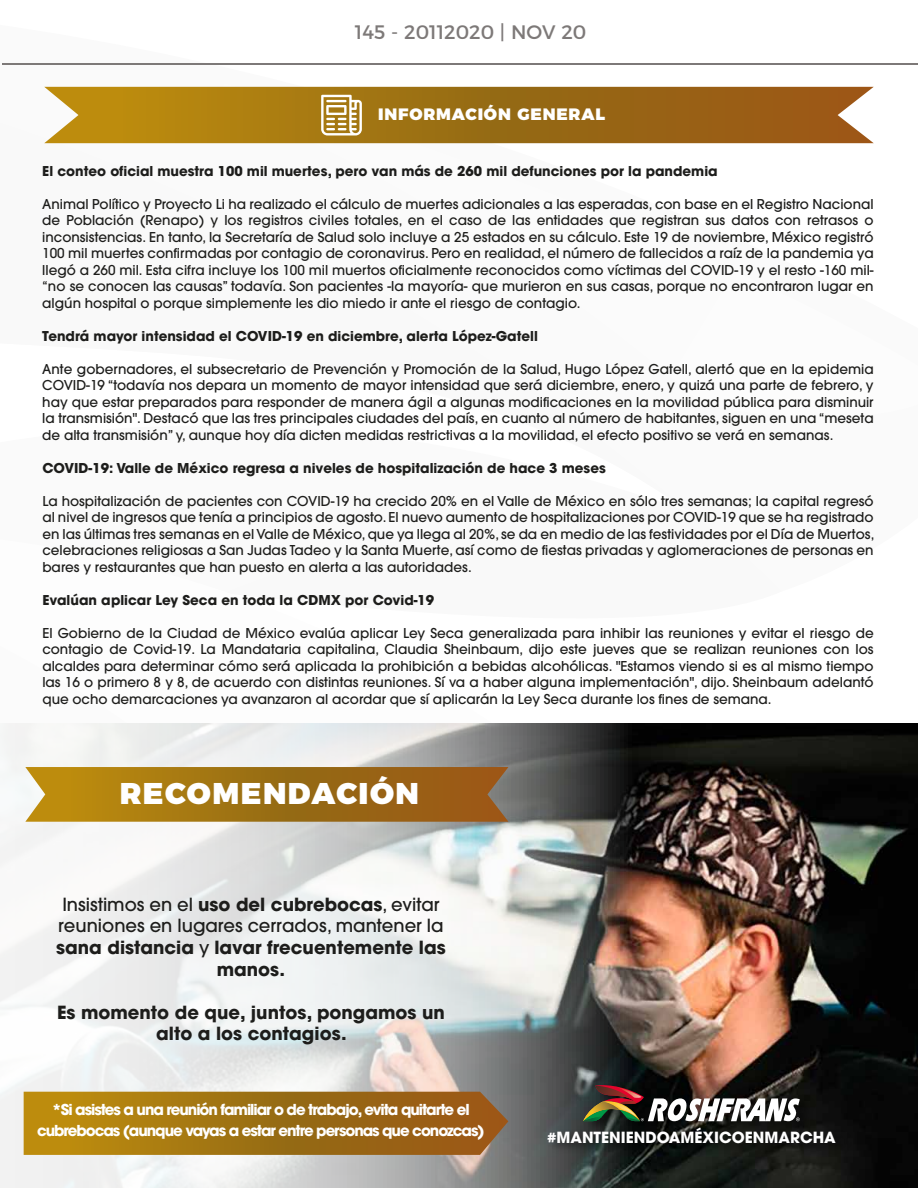
<style>
.page{position:relative;width:918px;height:1188px;background:#fff}
.page>*{position:absolute;margin:0;border:0;box-sizing:border-box;transform-origin:0 0}
.t1{font:900 30px "Montserrat";letter-spacing:.05em;color:#fff}
.t2{font:19.5px "Montserrat";color:#7d7978}
.t3{font:500 18px/21.6px "Avant Garde";color:#1d1d1b;text-align:center}
.t4{font:700 18px/21.6px "Avant Garde";color:#1d1d1b;text-align:center}
.t5{font:900 16.5px "Montserrat";letter-spacing:.05em;color:#fff}
.t6{font:700 15.3px "Avant Garde";color:#fff}
.t7{font:700 15px/21px "Avant Garde";letter-spacing:-.07em;color:#fff;text-align:center}
.t8{font:500 13.5px/16.5px "Avant Garde";color:#1d1d1b;text-align:justify}
.t9{font:700 13.5px "Avant Garde";color:#1d1d1b}
.s1{font-weight:700}
</style>
<div class="page">
<div style="left:44px;top:86px;width:830px;height:58px;background:#ebe1d0"></div>
<img style="left:635px;top:723px;width:283px;height:465px">
<svg style="left:44px;top:87px;width:830px;height:56px;background:#a6761d"></svg>
<svg style="left:0;top:723px;width:635px;height:465px"></svg>
<hr style="left:2px;top:63px;width:916px;height:2px;background:#7d7978">
<svg style="left:321px;top:95px;width:41px;height:40px"></svg>
<img style="left:543px;top:1078px;width:311px;height:83px">
<img style="left:583px;top:1084px;width:217px;height:37px">
<svg style="left:25px;top:767px;width:483px;height:55px;background:#a4741b"></svg>
<svg style="left:24px;top:1092px;width:484px;height:63px;background:#a27115"></svg>
<h2 class="t2" style="left:355px;top:17px;width:233px">145 - 20112020 | NOV 20</h2>
<p class="t5" style="left:378px;top:100px;width:228px">INFORMACIÓN GENERAL</p>
<p class="t9" style="left:42px;top:162px;width:677px">El conteo oficial muestra 100 mil muertes, pero van más de 260 mil defunciones por la pandemia</p>
<p class="t8" style="left:42px;top:196px;width:833px">Animal Político y Proyecto Li ha realizado el cálculo de muertes adicionales a las esperadas, con base en el Registro Nacional de Población (Renapo) y los registros civiles totales, en el caso de las entidades que registran sus datos con retrasos o inconsistencias. En tanto, la Secretaría de Salud solo incluye a 25 estados en su cálculo. Este 19 de noviembre, México registró 100 mil muertes confirmadas por contagio de coronavirus. Pero en realidad, el número de fallecidos a raíz de la pandemia ya llegó a 260 mil. Esta cifra incluye los 100 mil muertos oficialmente reconocidos como víctimas del COVID-19 y el resto -160 mil-“no se conocen las causas” todavía. Son pacientes -la mayoría- que murieron en sus casas, porque no encontraron lugar en algún hospital o porque simplemente les dio miedo ir ante el riesgo de contagio.</p>
<p class="t9" style="left:42px;top:327px;width:497px">Tendrá mayor intensidad el COVID-19 en diciembre, alerta López-Gatell</p>
<p class="t8" style="left:42px;top:361px;width:833px">Ante gobernadores, el subsecretario de Prevención y Promoción de la Salud, Hugo López Gatell, alertó que en la epidemia COVID-19 “todavía nos depara un momento de mayor intensidad que será diciembre, enero, y quizá una parte de febrero, y hay que estar preparados para responder de manera ágil a algunas modificaciones en la movilidad pública para disminuir la transmisión". Destacó que las tres principales ciudades del país, en cuanto al número de habitantes, siguen en una “meseta de alta transmisión” y, aunque hoy día dicten medidas restrictivas a la movilidad, el efecto positivo se verá en semanas.</p>
<p class="t9" style="left:42px;top:459px;width:565px">COVID-19: Valle de México regresa a niveles de hospitalización de hace 3 meses</p>
<p class="t8" style="left:42px;top:493px;width:834px">La hospitalización de pacientes con COVID-19 ha crecido 20% en el Valle de México en sólo tres semanas; la capital regresó al nivel de ingresos que tenía a principios de agosto. El nuevo aumento de hospitalizaciones por COVID-19 que se ha registrado en las últimas tres semanas en el Valle de México, que ya llega al 20%, se da en medio de las festividades por el Día de Muertos, celebraciones religiosas a San Judas Tadeo y la Santa Muerte, así como de fiestas privadas y aglomeraciones de personas en bares y restaurantes que han puesto en alerta a las autoridades.</p>
<p class="t9" style="left:42px;top:591px;width:393px">Evalúan aplicar Ley Seca en toda la CDMX por Covid-19</p>
<p class="t8" style="left:42px;top:625px;width:833px">El Gobierno de la Ciudad de México evalúa aplicar Ley Seca generalizada para inhibir las reuniones y evitar el riesgo de contagio de Covid-19. La Mandataria capitalina, Claudia Sheinbaum, dijo este jueves que se realizan reuniones con los alcaldes para determinar cómo será aplicada la prohibición a bebidas alcohólicas. "Estamos viendo si es al mismo tiempo las 16 o primero 8 y 8, de acuerdo con distintas reuniones. Sí va a haber alguna implementación", dijo. Sheinbaum adelantó que ocho demarcaciones ya avanzaron al acordar que sí aplicarán la Ley Seca durante los fines de semana.</p>
<h1 class="t1" style="left:120px;top:768px;width:301px">RECOMENDACIÓN</h1>
<h3 class="t3" style="left:56px;top:893px;width:391px">Insistimos en el <span class="s1">uso del cubrebocas</span>, evitar reuniones en lugares cerrados, mantener la <span class="s1">sana distancia</span> y <span class="s1">lavar frecuentemente las manos.</span></h3>
<h3 class="t4" style="left:57px;top:1001px;width:389px">Es momento de que, juntos, pongamos un alto a los contagios.</h3>
<p class="t7" style="left:37px;top:1099px;width:449px">*Si asistes a una reunión familiar o de trabajo, evita quitarte el cubrebocas (aunque vayas a estar entre personas que conozcas)</p>
<p class="t6" style="left:547px;top:1127px;width:290px">#MANTENIENDOAMÉXICOENMARCHA</p>
</div>
